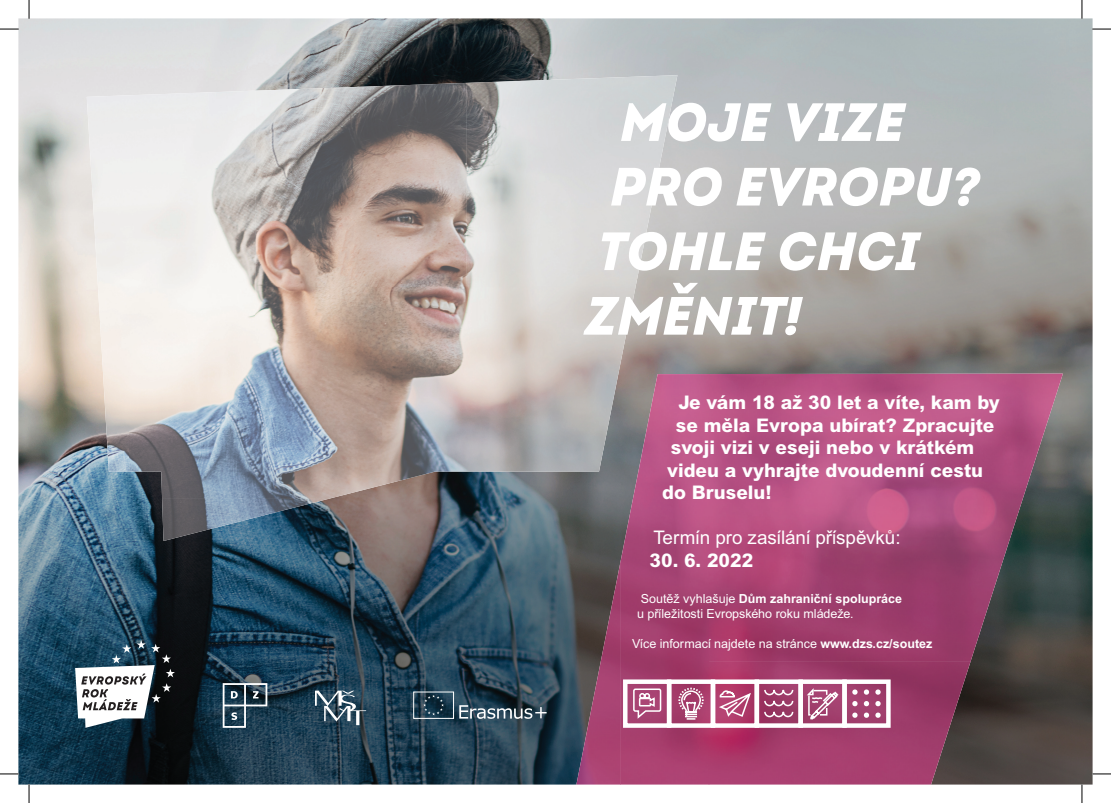
<style>
.page{position:relative;width:1111px;height:803px;background:#fff}
.page>*{position:absolute;margin:0;border:0;box-sizing:border-box;transform-origin:0 0}
.t1{font:italic 900 53.75px "Intro";color:#fff}
.t2{font:800 18.75px "Arial MT Pro";color:#fff}
.t3{font:18.75px "Arial MT Pro";color:#fff}
.t4{font:12.5px/15px "Arial MT Pro";color:#fff}
.s1{font-weight:700}
</style>
<div class="page">
<img style="left:18px;top:18px;width:1074px;height:766px">
<img style="left:466px;top:75px;width:211px;height:212px">
<img style="left:255px;top:83px;width:211px;height:203px">
<img style="left:87px;top:91px;width:169px;height:238px">
<img style="left:255px;top:286px;width:380px;height:43px">
<img style="left:382px;top:329px;width:245px;height:156px">
<img style="left:129px;top:329px;width:253px;height:169px">
<img style="left:100px;top:329px;width:29px;height:142px">
<img style="left:162px;top:498px;width:168px;height:42px">
<img style="left:708px;top:373px;width:354px;height:165px">
<img style="left:620px;top:374px;width:89px;height:410px">
<img style="left:708px;top:537px;width:302px;height:124px">
<img style="left:576px;top:560px;width:44px;height:224px">
<img style="left:708px;top:660px;width:262px;height:124px">
<svg style="left:805px;top:687px;width:34px;height:34px"></svg>
<svg style="left:632px;top:687px;width:30px;height:33px"></svg>
<div style="left:667px;top:679px;width:48px;height:48px;border:4px solid #fff"></div>
<div style="left:798px;top:679px;width:48px;height:48px;border:4px solid #fff"></div>
<div style="left:754px;top:679px;width:49px;height:48px;border:4px solid #fff"></div>
<div style="left:623px;top:679px;width:48px;height:48px;border:4px solid #fff"></div>
<div style="left:842px;top:679px;width:48px;height:48px;border:4px solid #fff"></div>
<div style="left:710px;top:679px;width:49px;height:48px;border:4px solid #fff"></div>
<svg style="left:717px;top:689px;width:35px;height:29px"></svg>
<svg style="left:852px;top:688px;width:5px;height:6px"></svg>
<svg style="left:852px;top:712px;width:5px;height:5px"></svg>
<svg style="left:863px;top:712px;width:6px;height:5px"></svg>
<svg style="left:875px;top:712px;width:5px;height:5px"></svg>
<svg style="left:863px;top:688px;width:6px;height:6px"></svg>
<svg style="left:852px;top:700px;width:5px;height:6px"></svg>
<svg style="left:863px;top:700px;width:6px;height:6px"></svg>
<svg style="left:875px;top:700px;width:5px;height:6px"></svg>
<svg style="left:875px;top:688px;width:5px;height:6px"></svg>
<svg style="left:763px;top:636px;width:31px;height:81px;background:#a85279"></svg>
<svg style="left:677px;top:685px;width:28px;height:35px"></svg>
<svg style="left:459px;top:704px;width:87px;height:14px"></svg>
<div style="left:413px;top:691px;width:41px;height:27px;border:1px solid #fff"></div>
<svg style="left:423px;top:694px;width:21px;height:21px"></svg>
<svg style="left:315px;top:690px;width:51px;height:34px;background:#596f7d"></svg>
<svg style="left:223px;top:682px;width:44px;height:45px;background:#4b616f"></svg>
<svg style="left:75px;top:639px;width:100px;height:88px"></svg>
<svg style="left:0;top:28px;width:19px;height:2px"></svg>
<svg style="left:1092px;top:28px;width:18px;height:2px"></svg>
<svg style="left:0;top:772px;width:19px;height:2px"></svg>
<svg style="left:1092px;top:772px;width:18px;height:2px"></svg>
<svg style="left:28px;top:0;width:2px;height:19px"></svg>
<svg style="left:28px;top:783px;width:2px;height:19px"></svg>
<svg style="left:1081px;top:0;width:1px;height:19px"></svg>
<svg style="left:1081px;top:783px;width:1px;height:19px"></svg>
<h1 class="t1" style="left:619px;top:88px;width:286px">MOJE VIZE</h1>
<h1 class="t1" style="left:609px;top:152px;width:371px">PRO EVROPU?</h1>
<h1 class="t1" style="left:597px;top:217px;width:323px">TOHLE CHCI</h1>
<h1 class="t1" style="left:584px;top:281px;width:217px">ZMĚNIT!</h1>
<p class="t2" style="left:678px;top:391px;width:323px">Je vám 18 až 30 let a víte, kam by</p>
<p class="t2" style="left:676px;top:413px;width:320px">se měla Evropa ubírat? Zpracujte</p>
<p class="t2" style="left:671px;top:436px;width:305px">svoji vizi v eseji nebo v krátkém</p>
<p class="t2" style="left:667px;top:458px;width:317px">videu a vyhrajte dvoudenní cestu</p>
<p class="t2" style="left:662px;top:481px;width:111px">do Bruselu!</p>
<p class="t3" style="left:653px;top:527px;width:249px">Termín pro zasílání příspěvků:</p>
<p class="t2" style="left:649px;top:548px;width:105px">30. 6. 2022</p>
<p class="t4" style="left:637px;top:591px;width:266px;text-indent:4px">Soutěž vyhlašuje <span class="s1">Dům zahraniční spolupráce </span>u příležitosti Evropského roku mládeže.</p>
<p class="t4" style="left:632px;top:636px;width:302px">Více informací najdete na stránce <span class="s1">www.dzs.cz/soutez</span></p>
</div>
